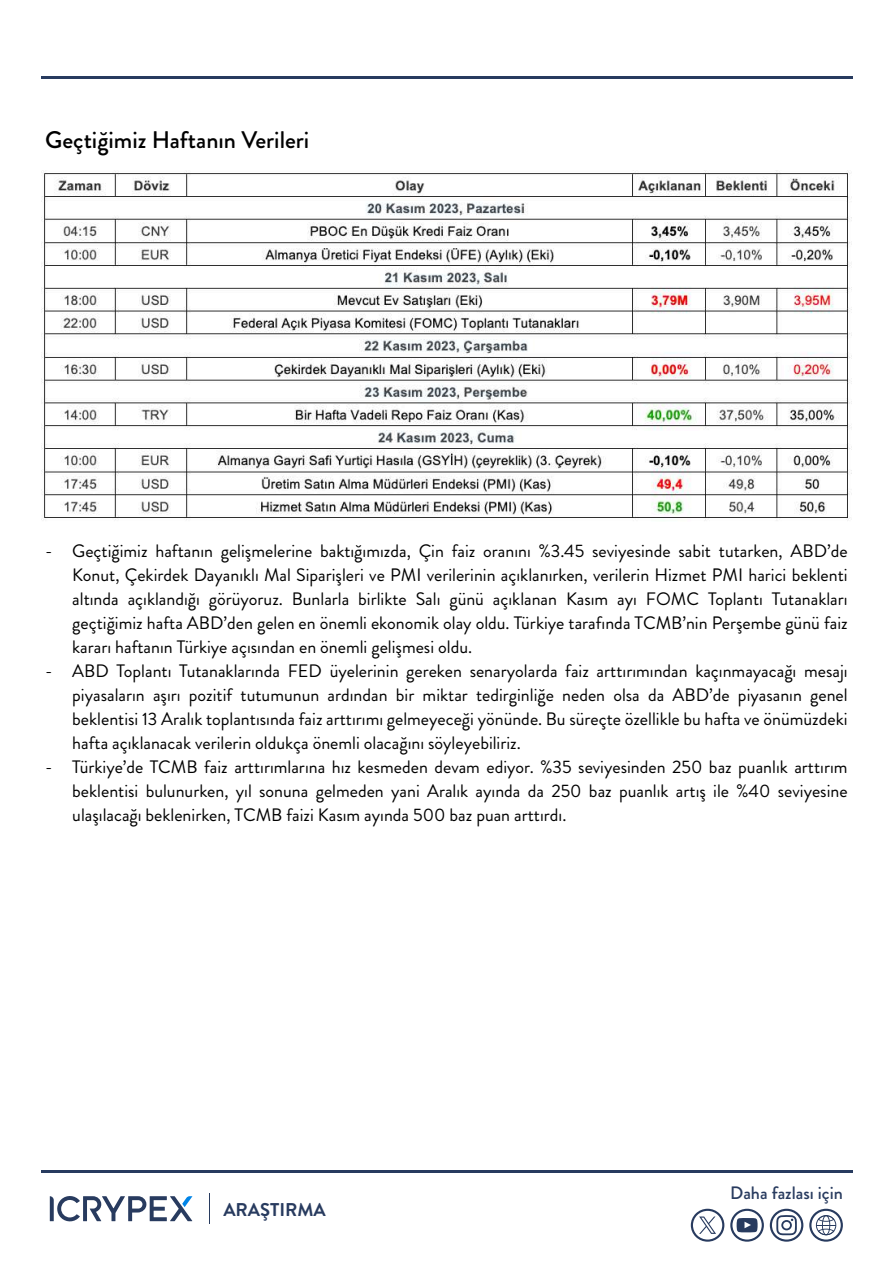
<style>
.page{position:relative;width:893px;height:1263px;background:#fff}
.page>*{position:absolute;margin:0;border:0;box-sizing:border-box;transform-origin:0 0}
.t1{font:500 24px "Brandon Grotesque";color:#000}
.t2{font:700 18.45px "Brandon Grotesque";color:#283b5f}
.t3{font:18px/24px "Brandon Grotesque";color:#000;text-align:justify}
.t4{font:500 18px "Brandon Grotesque";color:#283b5f}
</style>
<div class="page">
<hr style="left:41px;top:1170px;width:811px;height:2px;background:#283b5f">
<hr style="left:41px;top:76px;width:811px;height:2px;background:#283b5f">
<svg style="left:50px;top:1196px;width:142px;height:26px"></svg>
<hr style="left:209px;top:1193px;width:1px;height:31px;background:#283b5f">
<svg style="left:809px;top:1209px;width:34px;height:33px"></svg>
<svg style="left:770px;top:1209px;width:33px;height:33px"></svg>
<svg style="left:730px;top:1209px;width:34px;height:33px"></svg>
<svg style="left:691px;top:1209px;width:33px;height:33px"></svg>
<img style="left:42px;top:171px;width:809px;height:350px">
<h1 class="t1" style="left:45px;top:123px;width:266px">Geçtiğimiz Haftanın Verileri</h1>
<p class="t3" style="left:72px;top:539px;width:777px;text-indent:-27px">- Geçtiğimiz haftanın gelişmelerine baktığımızda, Çin faiz oranını %3.45 seviyesinde sabit tutarken, ABD’de Konut, Çekirdek Dayanıklı Mal Siparişleri ve PMI verilerinin açıklanırken, verilerin Hizmet PMI harici beklenti altında açıklandığı görüyoruz. Bunlarla birlikte Salı günü açıklanan Kasım ayı FOMC Toplantı Tutanakları geçtiğimiz hafta ABD’den gelen en önemli ekonomik olay oldu. Türkiye tarafında TCMB’nin Perşembe günü faiz kararı haftanın Türkiye açısından en önemli gelişmesi oldu.</p>
<p class="t3" style="left:72px;top:659px;width:777px;text-indent:-27px">- ABD Toplantı Tutanaklarında FED üyelerinin gereken senaryolarda faiz arttırımından kaçınmayacağı mesajı piyasaların aşırı pozitif tutumunun ardından bir miktar tedirginliğe neden olsa da ABD’de piyasanın genel beklentisi 13 Aralık toplantısında faiz arttırımı gelmeyeceği yönünde. Bu süreçte özellikle bu hafta ve önümüzdeki hafta açıklanacak verilerin oldukça önemli olacağını söyleyebiliriz.</p>
<p class="t3" style="left:72px;top:755px;width:777px;text-indent:-27px">- Türkiye’de TCMB faiz arttırımlarına hız kesmeden devam ediyor. %35 seviyesinden 250 baz puanlık arttırım beklentisi bulunurken, yıl sonuna gelmeden yani Aralık ayında da 250 baz puanlık artış ile %40 seviyesine ulaşılacağı beklenirken, TCMB faizi Kasım ayında 500 baz puan arttırdı.</p>
<p class="t2" style="left:223px;top:1197px;width:104px">ARAŞTIRMA</p>
<p class="t4" style="left:730px;top:1181px;width:114px">Daha fazlası için</p>
</div>
